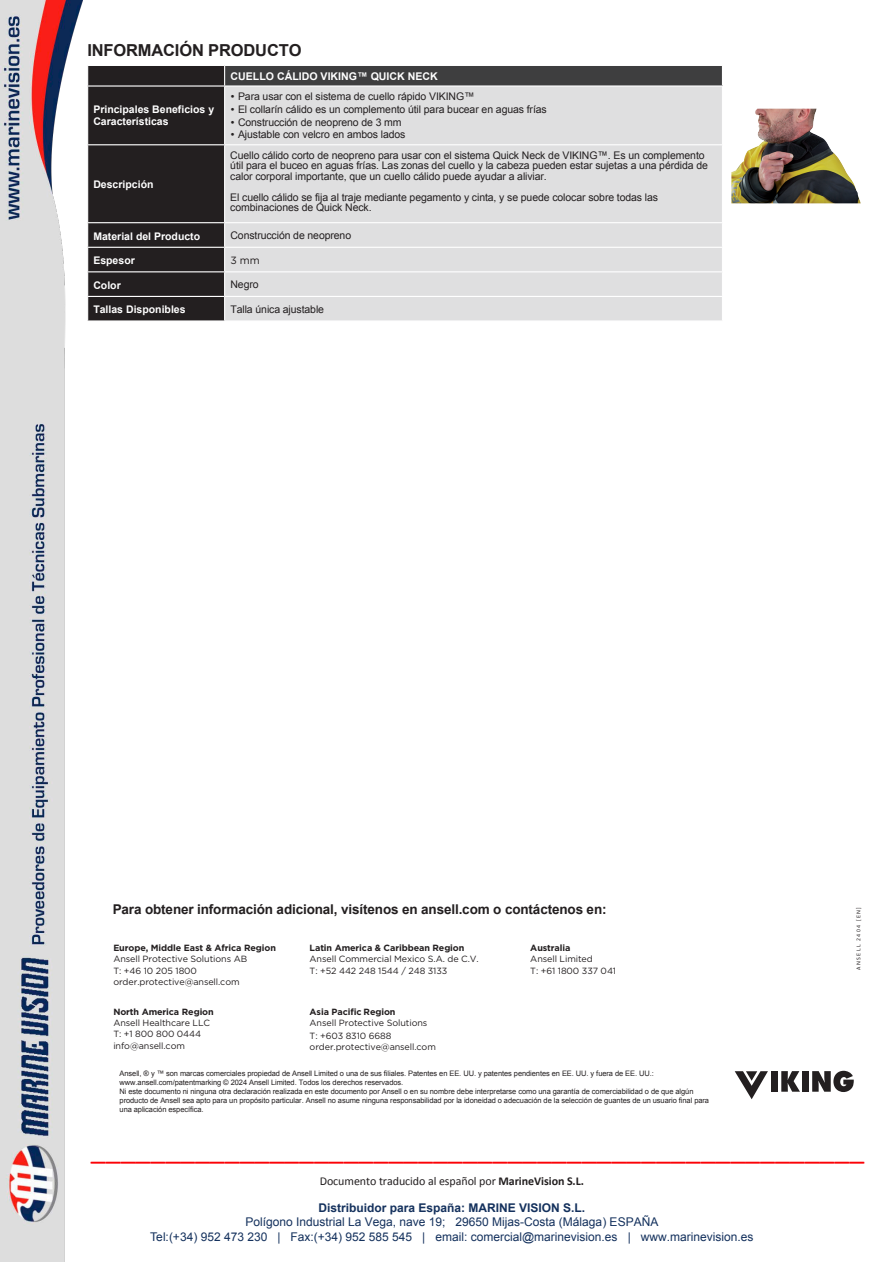
<style>
.page{position:relative;width:893px;height:1263px;background:#fff}
.page>*{position:absolute;margin:0;border:0;box-sizing:border-box;transform-origin:0 0}
.t1{font:30px "Calibri";color:#fb0207}
.t2{font:700 16.5px "Arial";letter-spacing:-.01em;color:#231f20}
.t3{font:700 13.5px "Arial";letter-spacing:-.01em;color:#231f20}
.t4{font:12px/14.4px "Arial";color:#14315d;text-align:center}
.t5{font:12px "Calibri";letter-spacing:-.005em;color:#231f20}
.t6{font:700 12px "Arial";color:#14315d}
.t7{font:700 10.65px "Arial";color:#fff}
.t8{font:10.5px/10.5px "Arial";letter-spacing:-.01em;color:#231f20}
.t9{font:700 10.5px "Arial";color:#fff}
.t10{font:700 10.5px/12.6px "Arial";color:#fff}
.t11{font:10.5px "Gotham";color:#231f20}
.t12{font:9px/11.2px "Gotham";letter-spacing:-.01em;color:#231f20}
.t13{font:700 9px "Gotham";letter-spacing:-.01em;color:#231f20}
.t14{font:7.5px/9px "Arial";letter-spacing:-.01em;color:#231f20}
.t15{font:5.4px "Asap";letter-spacing:.27em;color:#231f20}
.s1{font-family:"Gotham"}
.s2{font-weight:700}
</style>
<div class="page">
<svg style="left:735px;top:1071px;width:33px;height:28px"></svg>
<div style="left:771px;top:1071px;width:7px;height:21px;background:#231f20"></div>
<svg style="left:781px;top:1071px;width:19px;height:21px"></svg>
<div style="left:802px;top:1071px;width:7px;height:21px;background:#231f20"></div>
<svg style="left:812px;top:1071px;width:42px;height:21px"></svg>
<div style="left:225px;top:65px;width:497px;height:21px;background:#3e3e3f"></div>
<div style="left:225px;top:87px;width:497px;height:233px;background:#dfdfe0"></div>
<div style="left:87px;top:66px;width:138px;height:254px;background:#231f20"></div>
<hr style="left:225px;top:65px;width:498px;height:1px;background:#fff">
<hr style="left:87px;top:85px;width:138px;height:2px;background:#fff">
<hr style="left:225px;top:85px;width:498px;height:2px;background:#fff">
<hr style="left:87px;top:144px;width:138px;height:1px;background:#fff">
<hr style="left:225px;top:144px;width:498px;height:1px;background:#fff">
<hr style="left:87px;top:222px;width:138px;height:1px;background:#fff">
<hr style="left:225px;top:222px;width:498px;height:1px;background:#fff">
<hr style="left:87px;top:247px;width:138px;height:1px;background:#fff">
<hr style="left:225px;top:247px;width:498px;height:1px;background:#fff">
<hr style="left:87px;top:271px;width:138px;height:1px;background:#fff">
<hr style="left:225px;top:271px;width:498px;height:1px;background:#fff">
<hr style="left:87px;top:296px;width:138px;height:1px;background:#fff">
<hr style="left:225px;top:296px;width:498px;height:1px;background:#fff">
<img style="left:731px;top:109px;width:130px;height:94px">
<img style="left:0;top:0;width:83px;height:1262px">
<h2 class="t2" style="left:87px;top:39px;width:216px">INFORMACIÓN PRODUCTO</h2>
<p class="t10" style="left:93px;top:103px;width:122px">Principales Beneficios y<br>Características</p>
<p class="t9" style="left:93px;top:177px;width:62px">Descripción</p>
<p class="t7" style="left:230px;top:69px;width:209px">CUELLO CÁLIDO VIKING™ QUICK NECK</p>
<p class="t8" style="left:230px;top:92px;width:246px"><span class="s1">•</span> Para usar con el sistema de cuello rápido VIKING™</p>
<p class="t8" style="left:230px;top:104px;width:318px"><span class="s1">•</span> El collarín cálido es un complemento útil para bucear en aguas frías</p>
<p class="t8" style="left:230px;top:117px;width:173px"><span class="s1">•</span> Construcción de neopreno de 3 mm</p>
<p class="t8" style="left:230px;top:129px;width:177px"><span class="s1">•</span> Ajustable con velcro en ambos lados</p>
<p class="t8" style="left:230px;top:150px;width:479px">Cuello cálido corto de neopreno para usar con el sistema Quick Neck de VIKING™. Es un complemento útil para el buceo en aguas frías. Las zonas del cuello y la cabeza pueden estar sujetas a una pérdida de calor corporal importante, que un cuello cálido puede ayudar a aliviar.</p>
<p class="t8" style="left:230px;top:192px;width:429px">El cuello cálido se fija al traje mediante pegamento y cinta, y se puede colocar sobre todas las combinaciones de Quick Neck.</p>
<p class="t9" style="left:93px;top:229px;width:108px">Material del Producto</p>
<p class="t8" style="left:230px;top:230px;width:122px">Construcción de neopreno</p>
<p class="t9" style="left:93px;top:253px;width:43px">Espesor</p>
<p class="t11" style="left:230px;top:253px;width:31px">3 mm</p>
<p class="t9" style="left:93px;top:278px;width:29px">Color</p>
<p class="t8" style="left:230px;top:279px;width:30px">Negro</p>
<p class="t9" style="left:93px;top:303px;width:94px">Tallas Disponibles</p>
<p class="t8" style="left:230px;top:304px;width:95px">Talla única ajustable</p>
<p class="t3" style="left:113px;top:900px;width:495px">Para obtener información adicional, visítenos en ansell.com o contáctenos en:</p>
<p class="t13" style="left:113px;top:942px;width:164px">Europe, Middle East &amp; Africa Region</p>
<p class="t12" style="left:113px;top:953px;width:135px">Ansell Protective Solutions AB<br>T: +46 10 205 1800 order.protective@ansell.com</p>
<p class="t13" style="left:310px;top:942px;width:156px">Latin America &amp; Caribbean Region</p>
<p class="t12" style="left:310px;top:953px;width:171px">Ansell Commercial Mexico S.A. de C.V.<br>T: +52 442 248 1544 / 248 3133</p>
<p class="t13" style="left:530px;top:942px;width:42px">Australia</p>
<p class="t12" style="left:530px;top:953px;width:87px">Ansell Limited<br>T: +61 1800 337 041</p>
<p class="t13" style="left:113px;top:1006px;width:102px">North America Region</p>
<p class="t12" style="left:113px;top:1017px;width:98px">Ansell Healthcare LLC<br>T: +1 800 800 0444 info@ansell.com</p>
<p class="t13" style="left:310px;top:1006px;width:87px">Asia Pacific Region</p>
<p class="t12" style="left:310px;top:1016px;width:119px;line-height:12.8px">Ansell Protective Solutions<br>T: +603 8310 6688</p>
<p class="t12" style="left:310px;top:1041px;width:128px">order.protective@ansell.com</p>
<p class="t14" style="left:120px;top:1069px;width:591px">Ansell, ® y ™ son marcas comerciales propiedad de Ansell Limited o una de sus filiales. Patentes en EE. UU. y patentes pendientes en EE. UU. y fuera de EE. UU.: www.ansell.com/patentmarking © 2024 Ansell Limited. Todos los derechos reservados.<br>Ni este documento ni ninguna otra declaración realizada en este documento por Ansell o en su nombre debe interpretarse como una garantía de comerciabilidad o de que algún producto de Ansell sea apto para un propósito particular. Ansell no asume ninguna responsabilidad por la idoneidad o adecuación de la selección de guantes de un usuario final para una aplicación específica.</p>
<p class="t15" style="left:855px;top:970px;width:64px;rotate:-90deg">ANSELL 2404 [EN]</p>
<h1 class="t1" style="left:91px;top:1129px;width:775px">____________________________________________________</h1>
<p class="t5" style="left:320px;top:1173px;width:266px">Documento traducido al español por <span class="s2">MarineVision S.L.</span></p>
<p class="t6" style="left:319px;top:1199px;width:268px">Distribuidor para España: MARINE VISION S.L.</p>
<p class="t4" style="left:150px;top:1215px;width:605px">Polígono Industrial La Vega, nave 19; 29650 Mijas-Costa (Málaga) ESPAÑA<br>Tel:(+34) 952 473 230 | Fax:(+34) 952 585 545 | email: comercial@marinevision.es | www.marinevision.es</p>
</div>
